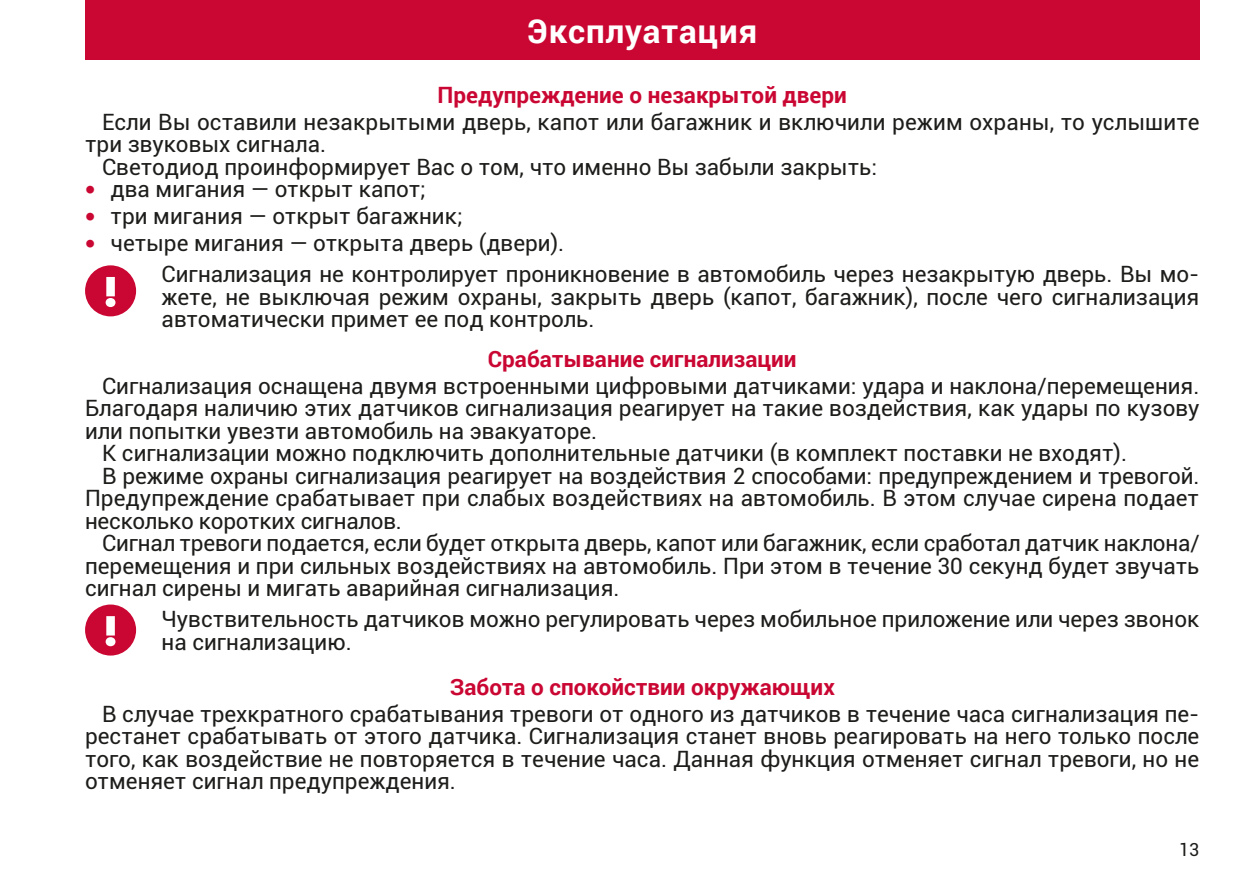
<style>
.page{position:relative;width:1259px;height:893px;background:#fff}
.page>*{position:absolute;margin:0;border:0;box-sizing:border-box;transform-origin:0 0}
.t1{font:700 33px "Roboto";letter-spacing:.03em;color:#fff}
.t2{font:22.5px/22.5px "Roboto";color:#1d1d1b}
.t3{font:700 22.5px "Roboto";color:#ca0733}
.t4{font:18px "Roboto";color:#1d1d1b}
.s1{font-family:"Tahoma";color:#ca0733}
</style>
<div class="page">
<div style="left:85px;top:0;width:1114px;height:60px;background:#ca0733"></div>
<div style="left:85px;top:265px;width:51px;height:51px;background:#ca0733;border-radius:50%"></div>
<svg style="left:106px;top:277px;width:9px;height:30px"></svg>
<div style="left:85px;top:604px;width:51px;height:52px;background:#ca0733;border-radius:50%"></div>
<svg style="left:106px;top:616px;width:9px;height:30px"></svg>
<h1 class="t1" style="left:527px;top:12px;width:232px">Эксплуатация</h1>
<p class="t3" style="left:437px;top:82px;width:411px">Предупреждение о незакрытой двери</p>
<p class="t2" style="left:102px;top:110px;width:1099px">Если Вы оставили незакрытыми дверь, капот или багажник и включили режим охраны, то услышите</p>
<p class="t2" style="left:85px;top:132px;width:242px">три звуковых сигнала.</p>
<p class="t2" style="left:102px;top:155px;width:776px">Светодиод проинформирует Вас о том, что именно Вы забыли закрыть:</p>
<p class="t2" style="left:85px;top:177px;width:342px"><span class="s1">•</span> два мигания — открыт капот;</p>
<p class="t2" style="left:85px;top:204px;width:379px"><span class="s1">•</span> три мигания — открыт багажник;</p>
<p class="t2" style="left:162px;top:226px;width:1039px;line-height:31.5px;text-indent:-77px"><span class="s1">•</span> четыре мигания — открыта дверь (двери).<br>Сигнализация не контролирует проникновение в автомобиль через незакрытую дверь. Вы мо-</p>
<p class="t2" style="left:162px;top:285px;width:1039px">жете, не выключая режим охраны, закрыть дверь (капот, багажник), после чего сигнализация автоматически примет ее под контроль.</p>
<p class="t3" style="left:488px;top:345px;width:310px">Срабатывание сигнализации</p>
<p class="t2" style="left:102px;top:373px;width:1098px">Сигнализация оснащена двумя встроенными цифровыми датчиками: удара и наклона/перемещения.</p>
<p class="t2" style="left:85px;top:396px;width:1116px">Благодаря наличию этих датчиков сигнализация реагирует на такие воздействия, как удары по кузову</p>
<p class="t2" style="left:85px;top:418px;width:514px">или попытки увезти автомобиль на эвакуаторе.</p>
<p class="t2" style="left:102px;top:441px;width:1026px">К сигнализации можно подключить дополнительные датчики (в комплект поставки не входят).</p>
<p class="t2" style="left:102px;top:463px;width:1099px">В режиме охраны сигнализация реагирует на воздействия 2 способами: предупреждением и тревогой.</p>
<p class="t2" style="left:85px;top:486px;width:1115px">Предупреждение срабатывает при слабых воздействиях на автомобиль. В этом случае сирена подает</p>
<p class="t2" style="left:85px;top:508px;width:318px">несколько коротких сигналов.</p>
<p class="t2" style="left:102px;top:531px;width:1099px">Сигнал тревоги подается, если будет открыта дверь, капот или багажник, если сработал датчик наклона/</p>
<p class="t2" style="left:85px;top:553px;width:1116px">перемещения и при сильных воздействиях на автомобиль. При этом в течение 30 секунд будет звучать</p>
<p class="t2" style="left:85px;top:576px;width:536px">сигнал сирены и мигать аварийная сигнализация.</p>
<p class="t2" style="left:162px;top:607px;width:1039px">Чувствительность датчиков можно регулировать через мобильное приложение или через звонок на сигнализацию.</p>
<p class="t3" style="left:450px;top:674px;width:387px">Забота о спокойствии окружающих</p>
<p class="t2" style="left:85px;top:702px;width:1116px;text-align:justify;text-indent:17px">В случае трехкратного срабатывания тревоги от одного из датчиков в течение часа сигнализация пе&shy;рестанет срабатывать от этого датчика. Сигнализация станет вновь реагировать на него только после того, как воздействие не повторяется в течение часа. Данная функция отменяет сигнал тревоги, но не отменяет сигнал предупреждения.</p>
<p class="t4" style="left:1179px;top:837px;width:22px">13</p>
</div>
